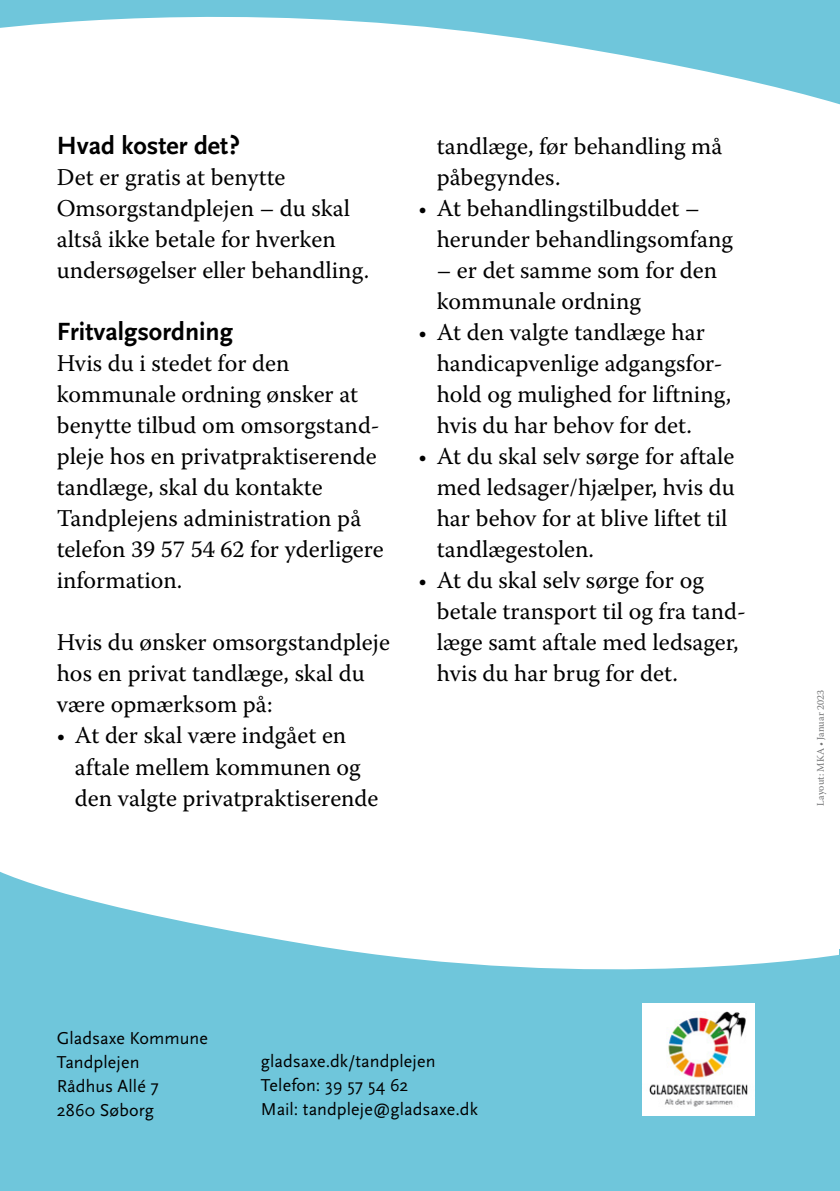
<style>
.page{position:relative;width:840px;height:1191px;background:#fff}
.page>*{position:absolute;margin:0;border:0;box-sizing:border-box;transform-origin:0 0}
.Mellemrubrik{font:700 26px "Scala Sans Pro";color:#000}
.Bullet{font:24px/31px "Warnock Pro";color:#000}
.Brød{font:24px/31px "Warnock Pro";color:#000}
.Kontakt{font:18px "Scala Sans Pro";letter-spacing:.005em;color:#000}
.t1{font:10px "Warnock Pro";color:#707172}
.s1{font-family:"Scala Sans Pro"}
</style>
<div class="page">
<svg style="left:0;top:0;width:839px;height:104px"></svg>
<svg style="left:0;top:871px;width:839px;height:320px;fill:#6fc6db"></svg>
<hr style="left:836px;top:0;width:3px;height:29px;background:#6fc6db">
<img style="left:642px;top:1003px;width:112px;height:112px">
<hr style="left:839px;top:949px;width:1px;height:242px;background:#6fc6db">
<h3 class="Mellemrubrik" style="left:57px;top:131px;width:185px">Hvad koster det?</h3>
<p class="Brød" style="left:57px;top:161px;width:314px">Det er gratis at benytte<br>Omsorgstandplejen – du skal altså ikke betale for hverken undersøgelser eller behandling.</p>
<h3 class="Mellemrubrik" style="left:57px;top:317px;width:178px">Fritvalgsordning</h3>
<p class="Brød" style="left:57px;top:347px;width:328px">Hvis du i stedet for den kommunale ordning ønsker at benytte tilbud om omsorgstand&shy;pleje hos en privatpraktiserende tandlæge, skal du kontakte<br>Tandplejens administration på telefon 39 57 54 62 for yderligere information.</p>
<p class="Brød" style="left:57px;top:626px;width:334px">Hvis du ønsker omsorgstandpleje hos en privat tandlæge, skal du være opmærksom på:</p>
<p class="Bullet" style="left:75px;top:719px;width:305px;text-indent:-18px"><span class="s1">•</span> At der skal være indgået en aftale mellem kommunen og den valgte privatpraktiserende</p>
<p class="Bullet" style="left:436px;top:130px;width:287px">tandlæge, før behandling må påbegyndes.</p>
<p class="Bullet" style="left:436px;top:192px;width:297px;text-indent:-18px"><span class="s1">•</span> At behandlingstilbuddet – herunder behandlingsomfang</p>
<p class="Bullet" style="left:436px;top:254px;width:282px">– er det samme som for den kommunale ordning</p>
<p class="Bullet" style="left:436px;top:316px;width:296px;text-indent:-18px"><span class="s1">•</span> At den valgte tandlæge har handicapvenlige adgangsfor&shy;hold og mulighed for liftning, hvis du har behov for det.</p>
<p class="Bullet" style="left:436px;top:440px;width:299px;text-indent:-18px"><span class="s1">•</span> At du skal selv sørge for aftale med ledsager/hjælper, hvis du har behov for at blive liftet til tandlægestolen.</p>
<p class="Bullet" style="left:436px;top:564px;width:310px;text-indent:-18px"><span class="s1">•</span> At du skal selv sørge for og betale transport til og fra tand&shy;læge samt aftale med ledsager, hvis du har brug for det.</p>
<p class="t1" style="left:814px;top:805px;width:117px;rotate:-90deg">Layout: MKA • Januar 2023</p>
<p class="Kontakt" style="left:57px;top:1027px;width:152px">Gladsaxe Kommune</p>
<p class="Kontakt" style="left:57px;top:1051px;width:84px">Tandplejen</p>
<p class="Kontakt" style="left:57px;top:1075px;width:103px">Rådhus Allé 7</p>
<p class="Kontakt" style="left:57px;top:1099px;width:99px">2860 Søborg</p>
<p class="Kontakt" style="left:261px;top:1051px;width:176px">gladsaxe.dk/tandplejen</p>
<p class="Kontakt" style="left:261px;top:1075px;width:149px">Telefon: 39 57 54 62</p>
<p class="Kontakt" style="left:261px;top:1099px;width:218px">Mail: tandpleje@gladsaxe.dk</p>
</div>
